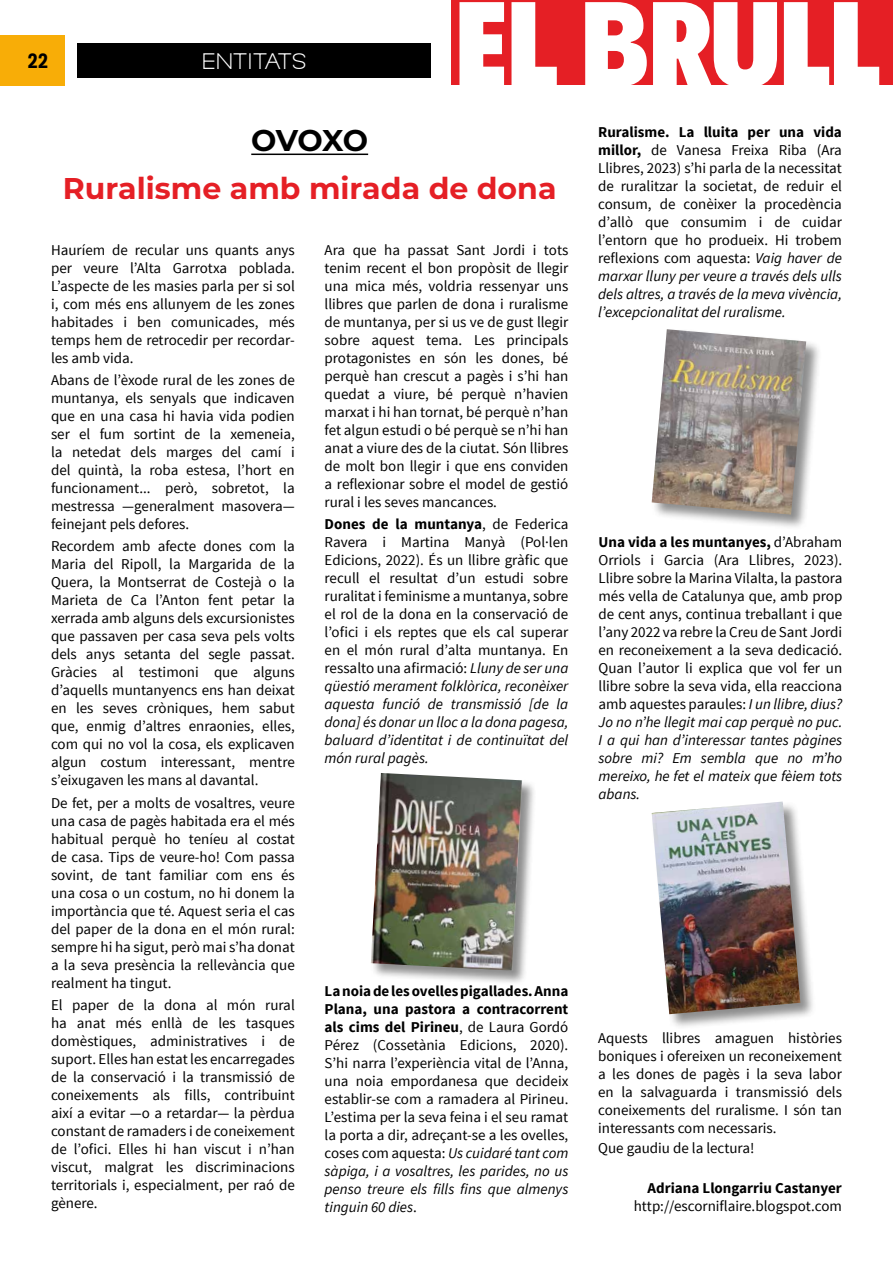
<style>
.page{position:relative;width:893px;height:1263px;background:#fff}
.page>*{position:absolute;margin:0;border:0;box-sizing:border-box;transform-origin:0 0}
.t1{font:900 122.4px "Decalotype";color:#fff}
.t2{font:700 30px "Montserrat";color:#e51f25}
.t3{font:700 30px "Montserrat";letter-spacing:-.025em;color:#000}
.t4{font:700 21px "Decalotype";color:#000}
.t5{font:200 18px "Lorano";color:#fff}
.t6{font:15px/18px "Source Sans Pro";color:#000;text-align:justify}
.t7{font:700 15px "Source Sans Pro";color:#000}
.s1{font-weight:700}
.s2{font-style:italic}
</style>
<div class="page">
<div style="left:451px;top:0;width:441px;height:85px;background:#e51f25"></div>
<div style="left:77px;top:43px;width:353px;height:34px;background:#000"></div>
<div style="left:0;top:35px;width:65px;height:50px;background:#f8ad07"></div>
<hr style="left:251px;top:154px;width:117px;height:1px;background:#000">
<div style="left:651px;top:329px;width:170px;height:201px;background:#000;opacity:.45"></div>
<img style="left:652px;top:329px;width:154px;height:186px">
<div style="left:370px;top:772px;width:167px;height:213px;background:#000;opacity:.45"></div>
<img style="left:371px;top:773px;width:151px;height:197px">
<div style="left:651px;top:801px;width:165px;height:229px;background:#000;opacity:.45"></div>
<img style="left:652px;top:801px;width:148px;height:213px">
<h3 class="t4" style="left:28px;top:46px;width:22px">22</h3>
<p class="t5" style="left:202px;top:46px;width:106px">ENTITATS</p>
<h1 class="t1" style="left:456px;top:-41px;width:426px">EL BRULL</h1>
<h2 class="t3" style="left:251px;top:119px;width:118px">OVOXO</h2>
<h2 class="t2" style="left:63px;top:166px;width:495px">Ruralisme amb mirada de dona</h2>
<p class="t6" style="left:51px;top:241px;width:245px">Hauríem de recular uns quants anys per veure l’Alta Garrotxa poblada.<br>L’aspecte de les masies parla per si sol i, com més ens allunyem de les zones habitades i ben comunicades, més temps hem de retrocedir per recordar&shy;les amb vida.</p>
<p class="t6" style="left:51px;top:371px;width:245px">Abans de l’èxode rural de les zones de muntanya, els senyals que indicaven que en una casa hi havia vida podien ser el fum sortint de la xemeneia, la netedat dels marges del camí i del quintà, la roba estesa, l’hort en funcionament... però, sobretot, la mestressa —generalment masovera— feinejant pels defores.</p>
<p class="t6" style="left:51px;top:537px;width:245px">Recordem amb afecte dones com la Maria del Ripoll, la Margarida de la Quera, la Montserrat de Costejà o la Marieta de Ca l’Anton fent petar la xerrada amb alguns dels excursionistes que passaven per casa seva pels volts dels anys setanta del segle passat.<br>Gràcies al testimoni que alguns d’aquells muntanyencs ens han deixat en les seves cròniques, hem sabut que, enmig d’altres enraonies, elles, com qui no vol la cosa, els explicaven algun costum interessant, mentre s’eixugaven les mans al davantal.</p>
<p class="t6" style="left:51px;top:794px;width:245px">De fet, per a molts de vosaltres, veure una casa de pagès habitada era el més habitual perquè ho teníeu al costat de casa. Tips de veure-ho! Com passa sovint, de tant familiar com ens és una cosa o un costum, no hi donem la importància que té. Aquest seria el cas del paper de la dona en el món rural: sempre hi ha sigut, però mai s’ha donat a la seva presència la rellevància que realment ha tingut.</p>
<p class="t6" style="left:51px;top:996px;width:245px">El paper de la dona al món rural ha anat més enllà de les tasques domèstiques, administratives i de suport. Elles han estat les encarregades de la conservació i la transmissió de coneixements als fills, contribuint així a evitar —o a retardar— la pèrdua constant de ramaders i de coneixement de l’ofici. Elles hi han viscut i n’han viscut, malgrat les discriminacions territorials i, especialment, per raó de gènere.</p>
<p class="t6" style="left:325px;top:241px;width:245px">Ara que ha passat Sant Jordi i tots tenim recent el bon propòsit de llegir una mica més, voldria ressenyar uns llibres que parlen de dona i ruralisme de muntanya, per si us ve de gust llegir sobre aquest tema. Les principals protagonistes en són les dones, bé perquè han crescut a pagès i s’hi han quedat a viure, bé perquè n’havien marxat i hi han tornat, bé perquè n’han fet algun estudi o bé perquè se n’hi han anat a viure des de la ciutat. Són llibres de molt bon llegir i que ens conviden a reflexionar sobre el model de gestió rural i les seves mancances.</p>
<p class="t6" style="left:325px;top:515px;width:245px"><span class="s1">Dones de la muntanya</span>, de Federica Ravera i Martina Manyà (Pol·len Edicions, 2022). És un llibre gràfic que recull el resultat d’un estudi sobre ruralitat i feminisme a muntanya, sobre el rol de la dona en la conservació de l’ofici i els reptes que els cal superar en el món rural d’alta muntanya. En ressalto una afirmació: <span class="s2">Lluny de ser una qüestió merament folklòrica, reconèixer aquesta funció de transmissió [de la dona] és donar un lloc a la dona pagesa, baluard d’identitat i de continuïtat del món rural pagès.</span></p>
<p class="t6" style="left:325px;top:982px;width:245px"><span class="s1">La noia de les ovelles pigallades. Anna Plana, una pastora a contracorrent als cims del Pirineu</span>, de Laura Gordó Pérez (Cossetània Edicions, 2020).<br>S’hi narra l’experiència vital de l’Anna, una noia empordanesa que decideix establir-se com a ramadera al Pirineu.<br>L’estima per la seva feina i el seu ramat la porta a dir, adreçant-se a les ovelles, coses com aquesta: <span class="s2">Us cuidaré tant com sàpiga, i a vosaltres, les parides, no us penso treure els fills fins que almenys tinguin 60 dies</span>.</p>
<p class="t6" style="left:598px;top:123px;width:245px"><span class="s1">Ruralisme. La lluita per una vida millor,</span> de Vanesa Freixa Riba (Ara Llibres, 2023) s’hi parla de la necessitat de ruralitzar la societat, de reduir el consum, de conèixer la procedència d’allò que consumim i de cuidar l’entorn que ho produeix. Hi trobem reflexions com aquesta: <span class="s2">Vaig haver de marxar lluny per veure a través dels ulls dels altres, a través de la meva vivència, l’excepcionalitat del ruralisme.</span></p>
<p class="t6" style="left:598px;top:533px;width:245px"><span class="s1">Una vida a les muntanyes,</span> d’Abraham Orriols i Garcia (Ara Llibres, 2023).<br>Llibre sobre la Marina Vilalta, la pastora més vella de Catalunya que, amb prop de cent anys, continua treballant i que l’any 2022 va rebre la Creu de Sant Jordi en reconeixement a la seva dedicació.<br>Quan l’autor li explica que vol fer un llibre sobre la seva vida, ella reacciona amb aquestes paraules: <span class="s2">I un llibre, dius?<br>Jo no n’he llegit mai cap perquè no puc.<br>I a qui han d’interessar tantes pàgines sobre mi? Em sembla que no m’ho mereixo, he fet el mateix que fèiem tots abans.</span></p>
<p class="t6" style="left:598px;top:1029px;width:245px">Aquests llibres amaguen històries boniques i ofereixen un reconeixement a les dones de pagès i la seva labor en la salvaguarda i transmissió dels coneixements del ruralisme. I són tan interessants com necessaris.</p>
<p class="t6" style="left:598px;top:1139px;width:158px">Que gaudiu de la lectura!</p>
<p class="t7" style="left:648px;top:1179px;width:196px">Adriana Llongarriu Castanyer</p>
<p class="t6" style="left:634px;top:1198px;width:210px">http://escorniflaire.blogspot.com</p>
</div>
